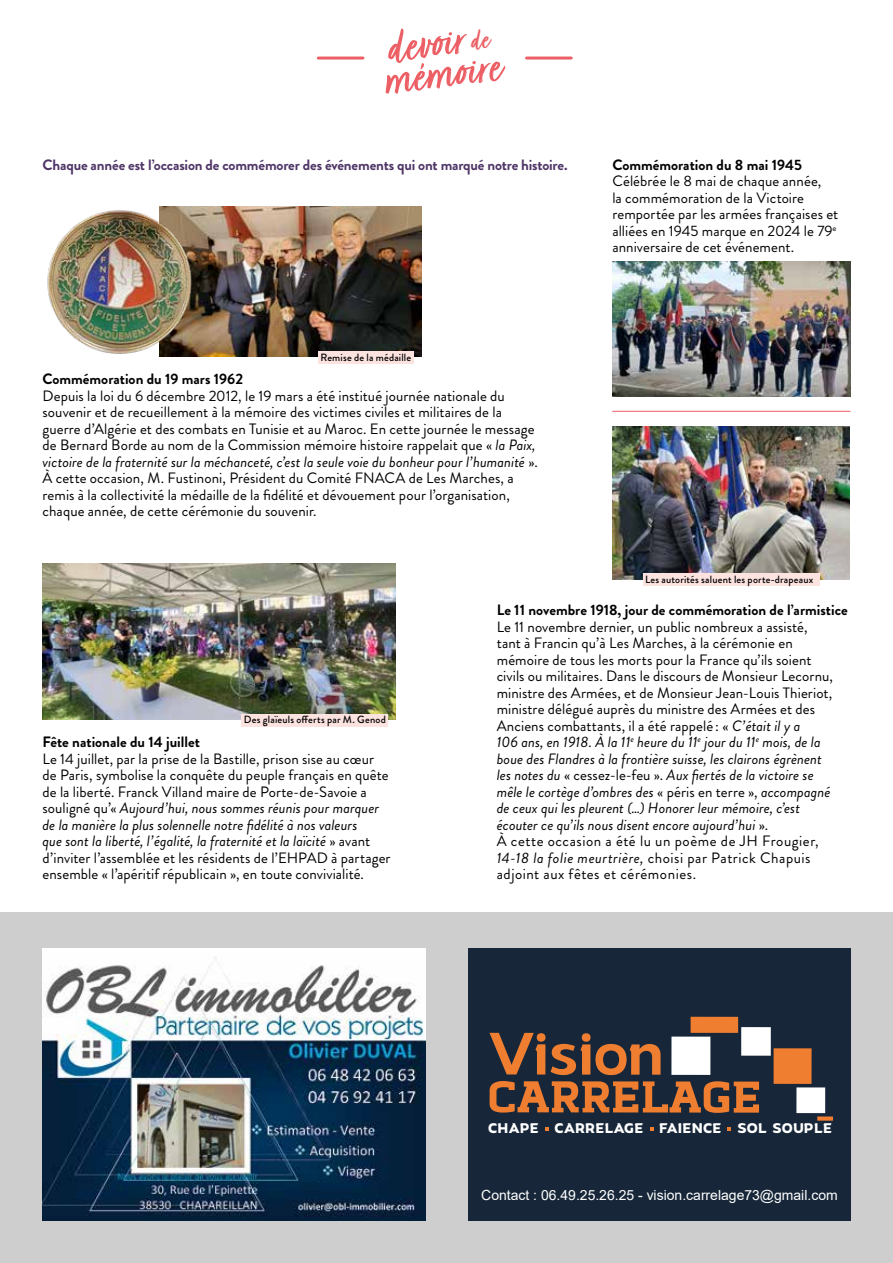
<style>
.page{position:relative;width:893px;height:1263px;background:#fff}
.page>*{position:absolute;margin:0;border:0;box-sizing:border-box;transform-origin:0 0}
.t1{font:900 56.4px "Abula";color:#f07e31}
.t2{font:54.9px "Turbinado Pro";color:#ec5f65}
.t3{font:15px/16.5px "Brandon Grotesque";letter-spacing:.005em;color:#000}
.t4{font:700 15px "Brandon Grotesque";color:#000}
.t5{font:700 15px "Brandon Grotesque";letter-spacing:-.01em;color:#4e3566}
.t6{font:13.95px "Arial";color:#fff}
.t7{font:700 13.05px "Rigrok";letter-spacing:.015em;color:#fff}
.t8{font:500 10.5px "Brandon Grotesque";letter-spacing:.015em;color:#000}
.s1{font-size:33px}
.s2{font-style:italic}
</style>
<div class="page">
<div style="left:0;top:912px;width:893px;height:351px;background:#cecece"></div>
<hr style="left:526px;top:57px;width:45px;height:3px;background:#ec5f65">
<hr style="left:318px;top:57px;width:45px;height:3px;background:#ec5f65">
<hr style="left:612px;top:411px;width:238px;height:1px;background:#eb5c64">
<img style="left:159px;top:207px;width:262px;height:150px">
<svg style="left:208px;top:265px;width:5px;height:4px"></svg>
<img style="left:47px;top:207px;width:148px;height:149px">
<img style="left:612px;top:262px;width:238px;height:134px">
<img style="left:43px;top:563px;width:352px;height:157px">
<img style="left:612px;top:426px;width:238px;height:153px">
<div style="left:468px;top:948px;width:382px;height:273px;background:#172739"></div>
<svg style="left:489px;top:1033px;width:172px;height:42px"></svg>
<svg style="left:671px;top:1017px;width:162px;height:104px"></svg>
<svg style="left:545px;top:1127px;width:4px;height:4px"></svg>
<svg style="left:650px;top:1127px;width:3px;height:4px"></svg>
<svg style="left:727px;top:1127px;width:4px;height:4px"></svg>
<div style="left:318px;top:351px;width:95px;height:13px;background:#fce3e0"></div>
<div style="left:242px;top:714px;width:146px;height:12px;background:#fce3e0"></div>
<div style="left:643px;top:573px;width:176px;height:13px;background:#fce3e0"></div>
<img style="left:43px;top:948px;width:382px;height:273px">
<h2 class="t2" style="left:384px;top:18px;width:104px;rotate:-7deg">devoir <span class="s1">de</span></h2>
<h2 class="t2" style="left:380px;top:50px;width:119px;rotate:-7deg">mémoire</h2>
<p class="t5" style="left:43px;top:154px;width:526px">Chaque année est l’occasion de commémorer des événements qui ont marqué notre histoire.</p>
<p class="t4" style="left:612px;top:154px;width:191px">Commémoration du 8 mai 1945</p>
<p class="t3" style="left:612px;top:173px;width:228px">Célébrée le 8 mai de chaque année,<br>la commémoration de la Victoire remportée par les armées françaises et alliées en 1945 marque en 2024 le 79<sup>e </sup>anniversaire de cet événement.</p>
<p class="t8" style="left:320px;top:350px;width:92px">Remise de la médaille</p>
<p class="t4" style="left:43px;top:368px;width:202px">Commémoration du 19 mars 1962</p>
<p class="t3" style="left:43px;top:387px;width:497px">Depuis la loi du 6 décembre 2012, le 19 mars a été institué journée nationale du souvenir et de recueillement à la mémoire des victimes civiles et militaires de la guerre d’Algérie et des combats en Tunisie et au Maroc. En cette journée le message de Bernard Borde au nom de la Commission mémoire histoire rappelait que « <span class="s2">la Paix, victoire de la fraternité sur la méchanceté, c’est la seule voie du bonheur pour l’humanité</span> ».<br>À cette occasion, M. Fustinoni, Président du Comité FNACA de Les Marches, a remis à la collectivité la médaille de la fidélité et dévouement pour l’organisation, chaque année, de cette cérémonie du souvenir.</p>
<p class="t8" style="left:645px;top:572px;width:170px">Les autorités saluent les porte-drapeaux</p>
<p class="t8" style="left:244px;top:712px;width:144px">Des glaïeuls offerts par M. Genod</p>
<p class="t4" style="left:43px;top:731px;width:159px">Fête nationale du 14 juillet</p>
<p class="t3" style="left:43px;top:750px;width:350px">Le 14 juillet, par la prise de la Bastille, prison sise au cœur de Paris, symbolise la conquête du peuple français en quête de la liberté. Franck Villand maire de Porte-de-Savoie a souligné qu’« <span class="s2">Aujourd’hui, nous sommes réunis pour marquer de la manière la plus solennelle notre fidélité à nos valeurs<br>que sont la liberté, l’égalité, la fraternité et la laïcité</span> » avant d’inviter l’assemblée et les résidents de l’EHPAD à partager ensemble « l’apéritif républicain », en toute convivialité.</p>
<p class="t4" style="left:497px;top:599px;width:352px">Le 11 novembre 1918, jour de commémoration de l’armistice</p>
<p class="t3" style="left:497px;top:618px;width:338px">Le 11 novembre dernier, un public nombreux a assisté, tant à Francin qu’à Les Marches, à la cérémonie en mémoire de tous les morts pour la France qu’ils soient civils ou militaires. Dans le discours de Monsieur Lecornu, ministre des Armées, et de Monsieur Jean‑Louis Thieriot, ministre délégué auprès du ministre des Armées et des Anciens combattants, il a été rappelé : « <span class="s2">C’était il y a<br>106 ans, en 1918. À la 11</span><sup>e</sup> <span class="s2">heure du 11</span><sup>e</sup> <span class="s2">jour du 11</span><sup>e</sup> <span class="s2">mois, de la boue des Flandres à la frontière suisse, les clairons égrènent les notes du</span> « cessez‑le‑feu ». <span class="s2">Aux fiertés de la victoire se mêle le cortège d’ombres des</span> « péris en terre », <span class="s2">accompagné de ceux qui les pleurent (…) Honorer leur mémoire, c’est écouter ce qu’ils nous disent encore aujourd’hui</span> ».<br>À cette occasion a été lu un poème de JH Frougier, <span class="s2">14‑18 la folie meurtrière,</span> choisi par Patrick Chapuis adjoint aux fêtes et cérémonies.</p>
<h1 class="t1" style="left:487px;top:1066px;width:276px">CARRELAGE</h1>
<p class="t7" style="left:488px;top:1120px;width:345px">CHAPE CARRELAGE FAIENCE SOL SOUPLE</p>
<p class="t6" style="left:481px;top:1185px;width:358px">Contact : 06.49.25.26.25 - vision.carrelage73@gmail.com</p>
</div>
